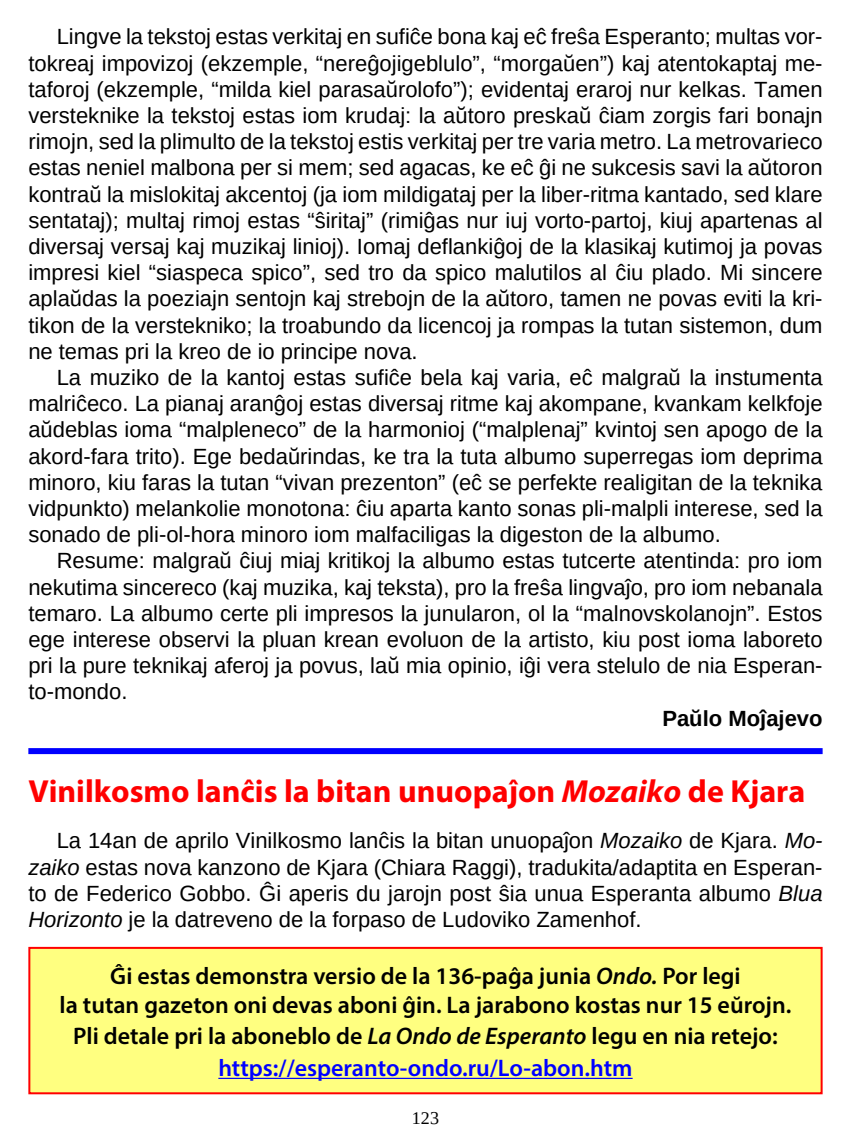
<style>
.page{position:relative;width:851px;height:1134px;background:#fff}
.page>*{position:absolute;margin:0;border:0;box-sizing:border-box;transform-origin:0 0}
.t1{font:700 32px "Myriad Pro";color:#f00}
.t2{font:600 24px/28.8px "Myriad Pro";color:#000;text-align:center}
.t3{font:22px/26.2px "Liberation Sans";color:#000;text-align:justify}
.t4{font:700 22px "Liberation Sans";color:#000}
.t5{font:18px "Liberation Serif";color:#000}
.s1{font-style:italic}
.s2{color:#00f}
</style>
<div class="page">
<div style="left:28px;top:748px;width:794px;height:6px;background:#00f"></div>
<div style="left:29px;top:948px;width:792px;height:145px;background:#ffff80"></div>
<hr style="left:218px;top:1078px;width:414px;height:1px;background:#00f">
<div style="left:28px;top:947px;width:794px;height:147px;border:2px solid #f00"></div>
<p class="t3" style="left:28px;top:24px;width:795px;text-indent:28px">Lingve la tekstoj estas verkitaj en sufiĉe bona kaj eĉ freŝa Esperanto; multas vor&shy;tokreaj impovizoj (ekzemple, “nereĝojigeblulo”, “morgaŭen”) kaj atentokaptaj me&shy;taforoj (ekzemple, “milda kiel parasaŭrolofo”); evidentaj eraroj nur kelkas. Tamen versteknike la tekstoj estas iom krudaj: la aŭtoro preskaŭ ĉiam zorgis fari bonajn rimojn, sed la plimulto de la tekstoj estis verkitaj per tre varia metro. La metrovarieco estas neniel malbona per si mem; sed agacas, ke eĉ ĝi ne sukcesis savi la aŭtoron kontraŭ la mislokitaj akcentoj (ja iom mildigataj per la liber-ritma kantado, sed klare sentataj); multaj rimoj estas “ŝiritaj” (rimiĝas nur iuj vorto-partoj, kiuj apartenas al diversaj versaj kaj muzikaj linioj). Iomaj deflankiĝoj de la klasikaj kutimoj ja povas impresi kiel “siaspeca spico”, sed tro da spico malutilos al ĉiu plado. Mi sincere aplaŭdas la poeziajn sentojn kaj strebojn de la aŭtoro, tamen ne povas eviti la kri&shy;tikon de la verstekniko; la troabundo da licencoj ja rompas la tutan sistemon, dum ne temas pri la kreo de io principe nova.</p>
<p class="t3" style="left:28px;top:364px;width:795px;text-indent:28px">La muziko de la kantoj estas sufiĉe bela kaj varia, eĉ malgraŭ la instumenta malriĉeco. La pianaj aranĝoj estas diversaj ritme kaj akompane, kvankam kelkfoje aŭdeblas ioma “malpleneco” de la harmonioj (“malplenaj” kvintoj sen apogo de la akord-fara trito). Ege bedaŭrindas, ke tra la tuta albumo superregas iom deprima minoro, kiu faras la tutan “vivan prezenton” (eĉ se perfekte realigitan de la teknika vidpunkto) melankolie monotona: ĉiu aparta kanto sonas pli-malpli interese, sed la sonado de pli-ol-hora minoro iom malfaciligas la digeston de la albumo.</p>
<p class="t3" style="left:28px;top:548px;width:795px;text-indent:28px">Resume: malgraŭ ĉiuj miaj kritikoj la albumo estas tutcerte atentinda: pro iom nekutima sincereco (kaj muzika, kaj teksta), pro la freŝa lingvaĵo, pro iom nebanala temaro. La albumo certe pli impresos la junularon, ol la “malnovskolanojn”. Estos ege interese observi la pluan krean evoluon de la artisto, kiu post ioma laboreto pri la pure teknikaj aferoj ja povus, laŭ mia opinio, iĝi vera stelulo de nia Esperan&shy;to-mondo.</p>
<p class="t4" style="left:662px;top:703px;width:162px">Paŭlo Moĵajevo</p>
<h1 class="t1" style="left:28px;top:771px;width:778px">Vinilkosmo lanĉis la bitan unuopaĵon <span class="s1">Mozaiko</span> de Kjara</h1>
<p class="t3" style="left:28px;top:828px;width:795px;text-indent:28px">La 14an de aprilo Vinilkosmo lanĉis la bitan unuopaĵon <span class="s1">Mozaiko</span> de Kjara. <span class="s1">Mo&shy;zaiko</span> estas nova kanzono de Kjara (Chiara Raggi), tradukita/adaptita en Esperan&shy;to de Federico Gobbo. Ĝi aperis du jarojn post ŝia unua Esperanta albumo <span class="s1">Blua -Horizonto</span> je la datreveno de la forpaso de Ludoviko Zamenhof.</p>
<p class="t2" style="left:60px;top:961px;width:733px">Ĝi estas demonstra versio de la 136-paĝa junia <span class="s1">Ondo.</span> Por legi<br>la tutan gazeton oni devas aboni ĝin. La jarabono kostas nur 15 eŭrojn.</p>
<p class="t2" style="left:73px;top:1020px;width:706px;line-height:31.6px">Pli detale pri la aboneblo de <span class="s1">La Ondo de Esperanto</span> legu en nia retejo: <span class="s2">https://esperanto-ondo.ru/Lo-abon.htm</span></p>
<p class="t5" style="left:412px;top:1106px;width:28px">123</p>
</div>
